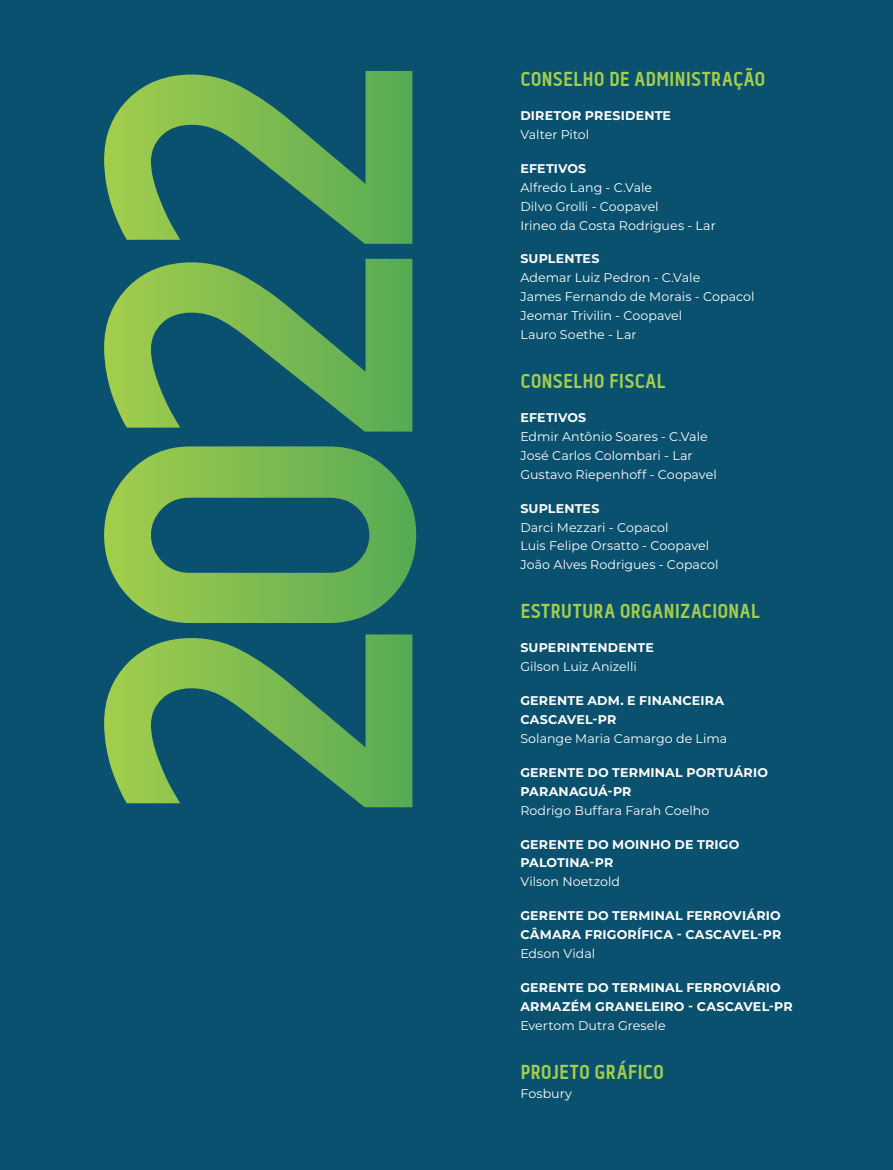
<style>
.page{position:relative;width:893px;height:1170px;background:#fff}
.page>*{position:absolute;margin:0;border:0;box-sizing:border-box;transform-origin:0 0}
.Título{font:700 20.1px "Centima";letter-spacing:.005em;color:#a4ce4c}
.Nome{font:12.6px "Montserrat";letter-spacing:.005em;color:#fff}
.Tópico{font:700 12.6px/18.9px "Montserrat";letter-spacing:.015em;color:#fff}
</style>
<div class="page">
<div style="left:0;top:0;width:893px;height:1169px;background:#09516e"></div>
<svg style="left:104px;top:71px;width:312px;height:736px"></svg>
<p class="Título" style="left:520px;top:67px;width:247px">CONSELHO DE ADMINISTRAÇÃO</p>
<p class="Tópico" style="left:520px;top:105px;width:152px">DIRETOR PRESIDENTE</p>
<p class="Nome" style="left:520px;top:126px;width:70px">Valter Pitol</p>
<p class="Tópico" style="left:520px;top:158px;width:68px">EFETIVOS</p>
<p class="Nome" style="left:520px;top:178px;width:133px">Alfredo Lang - C.Vale</p>
<p class="Nome" style="left:520px;top:197px;width:140px">Dilvo Grolli - Coopavel</p>
<p class="Nome" style="left:520px;top:216px;width:197px">Irineo da Costa Rodrigues - Lar</p>
<p class="Tópico" style="left:520px;top:249px;width:81px">SUPLENTES</p>
<p class="Nome" style="left:520px;top:269px;width:181px">Ademar Luiz Pedron - C.Vale</p>
<p class="Nome" style="left:520px;top:288px;width:236px">James Fernando de Morais - Copacol</p>
<p class="Nome" style="left:520px;top:307px;width:163px">Jeomar Trivilin - Coopavel</p>
<p class="Nome" style="left:520px;top:326px;width:118px">Lauro Soethe - Lar</p>
<p class="Título" style="left:520px;top:369px;width:147px">CONSELHO FISCAL</p>
<p class="Tópico" style="left:520px;top:407px;width:68px">EFETIVOS</p>
<p class="Nome" style="left:520px;top:427px;width:189px">Edmir Antônio Soares - C.Vale</p>
<p class="Nome" style="left:520px;top:446px;width:174px">José Carlos Colombari - Lar</p>
<p class="Nome" style="left:520px;top:465px;width:198px">Gustavo Riepenhoff - Coopavel</p>
<p class="Tópico" style="left:520px;top:498px;width:81px">SUPLENTES</p>
<p class="Nome" style="left:520px;top:518px;width:150px">Darci Mezzari - Copacol</p>
<p class="Nome" style="left:520px;top:537px;width:190px">Luis Felipe Orsatto - Coopavel</p>
<p class="Nome" style="left:520px;top:556px;width:200px">João Alves Rodrigues - Copacol</p>
<p class="Título" style="left:520px;top:599px;width:241px">ESTRUTURA ORGANIZACIONAL</p>
<p class="Tópico" style="left:520px;top:637px;width:135px">SUPERINTENDENTE</p>
<p class="Nome" style="left:520px;top:658px;width:118px">Gilson Luiz Anizelli</p>
<p class="Tópico" style="left:520px;top:690px;width:205px">GERENTE ADM. E FINANCEIRA<br>CASCAVEL-PR</p>
<p class="Nome" style="left:520px;top:729px;width:208px">Solange Maria Camargo de Lima</p>
<p class="Tópico" style="left:520px;top:762px;width:249px">GERENTE DO TERMINAL PORTUÁRIO<br>PARANAGUÁ-PR</p>
<p class="Nome" style="left:520px;top:801px;width:191px">Rodrigo Buffara Farah Coelho</p>
<p class="Tópico" style="left:520px;top:833px;width:221px">GERENTE DO MOINHO DE TRIGO<br>PALOTINA-PR</p>
<p class="Nome" style="left:520px;top:873px;width:101px">Vilson Noetzold</p>
<p class="Tópico" style="left:520px;top:905px;width:262px">GERENTE DO TERMINAL FERROVIÁRIO<br>CÂMARA FRIGORÍFICA - CASCAVEL-PR</p>
<p class="Nome" style="left:520px;top:944px;width:76px">Edson Vidal</p>
<p class="Tópico" style="left:520px;top:977px;width:274px">GERENTE DO TERMINAL FERROVIÁRIO<br>ARMAZÉM GRANELEIRO - CASCAVEL-PR</p>
<p class="Nome" style="left:520px;top:1016px;width:147px">Evertom Dutra Gresele</p>
<p class="Título" style="left:520px;top:1059px;width:145px">PROJETO GRÁFICO</p>
<p class="Nome" style="left:520px;top:1084px;width:53px">Fosbury</p>
</div>
